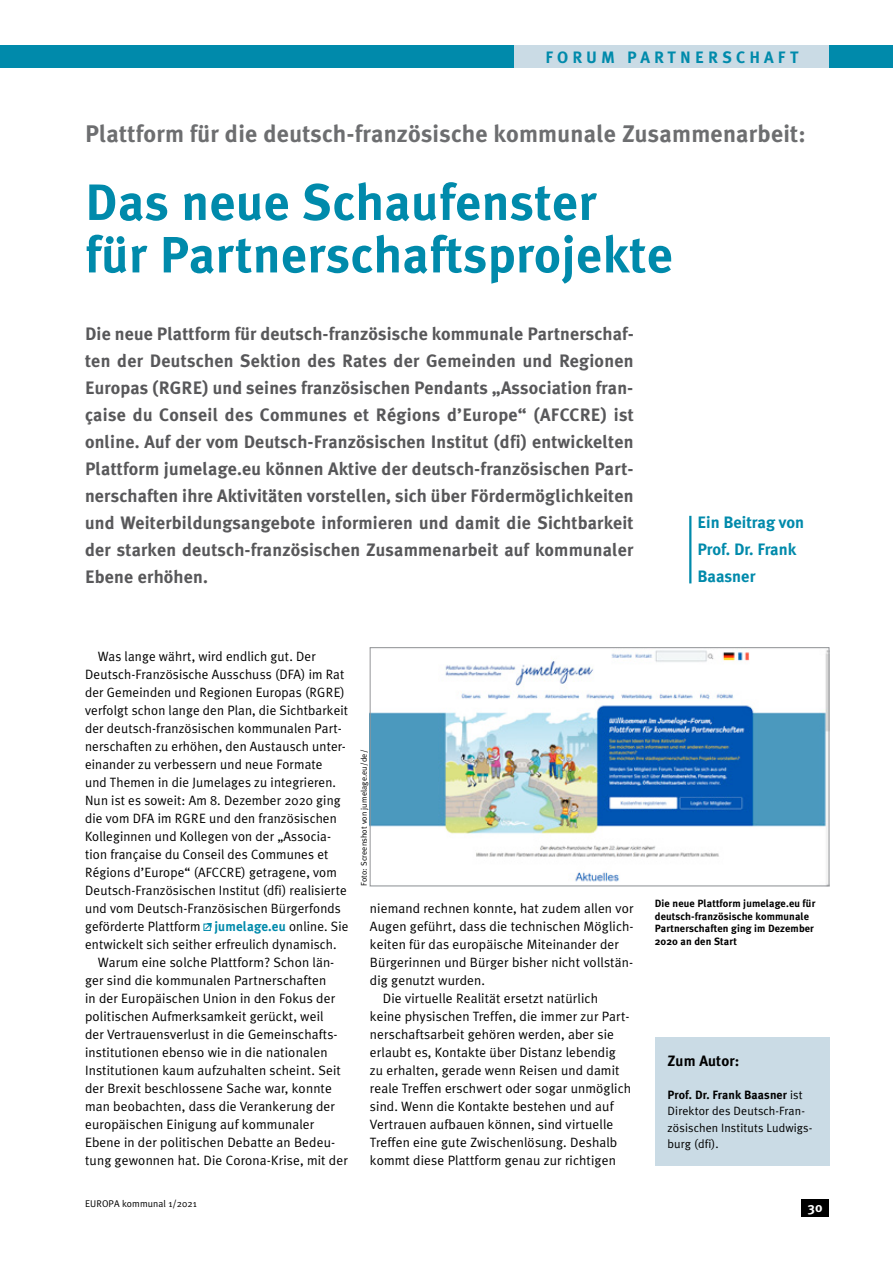
<style>
.page{position:relative;width:893px;height:1263px;background:#fff}
.page>*{position:absolute;margin:0;border:0;box-sizing:border-box;transform-origin:0 0}
.t1{font:700 51px/52.5px "Meta Plus";letter-spacing:.01em;color:#008aab}
.t2{font:700 24px "Meta Plus";letter-spacing:.01em;color:#6d6e70}
.t3{font:700 18px/27px "Meta Plus";letter-spacing:.01em;color:#58585a;text-align:justify}
.t4{font:700 16.5px/27px "Meta Plus";color:#008aab}
.t5{font:700 16.5px "Meta Plus";letter-spacing:.25em;color:#008aab}
.t6{font:700 15px "Meta Plus";letter-spacing:.01em;color:#000}
.t7{font:13.5px "Meta Plus Normal";letter-spacing:.01em;color:#000}
.t8{font:700 13.5px "Meta Plus";color:#fff}
.t9{font:12px/16.5px "Meta Plus Normal";letter-spacing:.01em;color:#000}
.t10{font:700 12px "Meta Plus";letter-spacing:.01em;color:#000}
.t11{font:700 10.5px/12.8px "Meta Plus";letter-spacing:.01em;color:#000}
.t12{font:9.75px "Meta Plus Normal";letter-spacing:.01em;color:#000}
.t13{font:8.25px "Meta Plus Normal";letter-spacing:.01em;color:#000}
.s1{font-family:"Meta Plus";font-weight:700;color:#008aab}
.s2{font-family:"Meta Plus Normal";font-weight:400}
</style>
<div class="page">
<div style="left:0;top:46px;width:893px;height:22px;background:#008aab"></div>
<div style="left:514px;top:46px;width:315px;height:22px;background:#cadbe5"></div>
<div style="left:204px;top:924px;width:7px;height:7px;border:1px solid #008aab"></div>
<svg style="left:205px;top:923px;width:7px;height:7px"></svg>
<hr style="left:689px;top:516px;width:2px;height:67px;background:#008aab">
<img style="left:372px;top:650px;width:455px;height:234px">
<div style="left:370px;top:647px;width:459px;height:239px;border:1px solid #939598"></div>
<div style="left:655px;top:1037px;width:174px;height:128px;background:#cadbe5"></div>
<div style="left:801px;top:1199px;width:28px;height:17px;background:#000"></div>
<p class="t5" style="left:545px;top:48px;width:255px">FORUM PARTNERSCHAFT</p>
<h2 class="t2" style="left:85px;top:120px;width:722px">Plattform für die deutsch-französische kommunale Zusammenarbeit:</h2>
<h1 class="t1" style="left:85px;top:176px;width:589px">Das neue Schaufenster<br>für Partnerschaftsprojekte</h1>
<p class="t3" style="left:85px;top:320px;width:550px">Die neue Plattform für deutsch-französische kommunale Partnerschaf&shy;ten der Deutschen Sektion des Rates der Gemeinden und Regionen Europas (RGRE) und seines französischen Pendants „Association fran&shy;çaise du Conseil des Communes et Régions d’Europe“ (AFCCRE) ist online. Auf der vom Deutsch-Französischen Institut (dfi) entwickelten Plattform jumelage.eu können Aktive der deutsch-französischen Part&shy;nerschaften ihre Aktivitäten vorstellen, sich über Fördermöglichkeiten und Weiterbildungsangebote informieren und damit die Sichtbarkeit der starken deutsch-französischen Zusammenarbeit auf kommunaler Ebene erhöhen.</p>
<p class="t4" style="left:697px;top:509px;width:108px">Ein Beitrag von<br>Prof. Dr. Frank<br>Baasner</p>
<p class="t7" style="left:98px;top:648px;width:220px">Was lange währt, wird endlich gut. Der</p>
<p class="t7" style="left:85px;top:666px;width:261px">Deutsch-Französische Ausschuss (DFA) im Rat</p>
<p class="t7" style="left:85px;top:684px;width:261px">der Gemeinden und Regionen Europas (RGRE)</p>
<p class="t7" style="left:85px;top:702px;width:265px">verfolgt schon lange den Plan, die Sichtbarkeit</p>
<p class="t7" style="left:85px;top:720px;width:258px">der deutsch-französischen kommunalen Part-</p>
<p class="t7" style="left:85px;top:738px;width:262px">nerschaften zu erhöhen, den Austausch unter-</p>
<p class="t7" style="left:85px;top:756px;width:239px">einander zu verbessern und neue Formate</p>
<p class="t7" style="left:85px;top:774px;width:253px">und Themen in die Jumelages zu integrieren.</p>
<p class="t7" style="left:85px;top:792px;width:257px">Nun ist es soweit: Am 8. Dezember 2020 ging</p>
<p class="t7" style="left:85px;top:810px;width:253px">die vom DFA im RGRE und den französischen</p>
<p class="t7" style="left:85px;top:828px;width:247px">Kolleginnen und Kollegen von der „Associa-</p>
<p class="t7" style="left:85px;top:846px;width:245px">tion française du Conseil des Communes et</p>
<p class="t7" style="left:85px;top:864px;width:253px">Régions d’Europe“ (AFCCRE) getragene, vom</p>
<p class="t7" style="left:85px;top:882px;width:263px">Deutsch-Französischen Institut (dfi) realisierte</p>
<p class="t7" style="left:85px;top:900px;width:257px">und vom Deutsch-Französischen Bürgerfonds</p>
<p class="t7" style="left:85px;top:918px;width:265px">geförderte Plattform <span class="s1">jumelage.eu</span> online. Sie</p>
<p class="t7" style="left:85px;top:936px;width:253px">entwickelt sich seither erfreulich dynamisch.</p>
<p class="t7" style="left:98px;top:954px;width:238px">Warum eine solche Plattform? Schon län-</p>
<p class="t7" style="left:85px;top:972px;width:243px">ger sind die kommunalen Partnerschaften</p>
<p class="t7" style="left:85px;top:990px;width:252px">in der Europäischen Union in den Fokus der</p>
<p class="t7" style="left:85px;top:1008px;width:240px">politischen Aufmerksamkeit gerückt, weil</p>
<p class="t7" style="left:85px;top:1026px;width:254px">der Vertrauensverlust in die Gemeinschafts-</p>
<p class="t7" style="left:85px;top:1044px;width:244px">institutionen ebenso wie in die nationalen</p>
<p class="t7" style="left:85px;top:1062px;width:257px">Institutionen kaum aufzuhalten scheint. Seit</p>
<p class="t7" style="left:85px;top:1080px;width:248px">der Brexit beschlossene Sache war, konnte</p>
<p class="t7" style="left:85px;top:1098px;width:252px">man beobachten, dass die Verankerung der</p>
<p class="t7" style="left:85px;top:1116px;width:231px">europäischen Einigung auf kommunaler</p>
<p class="t7" style="left:85px;top:1134px;width:252px">Ebene in der politischen Debatte an Bedeu-</p>
<p class="t7" style="left:85px;top:1152px;width:264px">tung gewonnen hat. Die Corona-Krise, mit der</p>
<p class="t13" style="left:359px;top:886px;width:138px;rotate:-90deg">Foto: Screenshot von jumelage.eu/de/</p>
<p class="t7" style="left:370px;top:900px;width:265px">niemand rechnen konnte, hat zudem allen vor</p>
<p class="t7" style="left:370px;top:918px;width:265px">Augen geführt, dass die technischen Möglich-</p>
<p class="t7" style="left:370px;top:936px;width:251px">keiten für das europäische Miteinander der</p>
<p class="t7" style="left:370px;top:954px;width:265px">Bürgerinnen und Bürger bisher nicht vollstän-</p>
<p class="t7" style="left:370px;top:972px;width:117px">dig genutzt wurden.</p>
<p class="t7" style="left:383px;top:990px;width:217px">Die virtuelle Realität ersetzt natürlich</p>
<p class="t7" style="left:370px;top:1008px;width:261px">keine physischen Treffen, die immer zur Part-</p>
<p class="t7" style="left:370px;top:1026px;width:246px">nerschaftsarbeit gehören werden, aber sie</p>
<p class="t7" style="left:370px;top:1044px;width:247px">erlaubt es, Kontakte über Distanz lebendig</p>
<p class="t7" style="left:370px;top:1062px;width:251px">zu erhalten, gerade wenn Reisen und damit</p>
<p class="t7" style="left:370px;top:1080px;width:263px">reale Treffen erschwert oder sogar unmöglich</p>
<p class="t7" style="left:370px;top:1098px;width:245px">sind. Wenn die Kontakte bestehen und auf</p>
<p class="t7" style="left:370px;top:1116px;width:245px">Vertrauen aufbauen können, sind virtuelle</p>
<p class="t7" style="left:370px;top:1134px;width:249px">Treffen eine gute Zwischenlösung. Deshalb</p>
<p class="t7" style="left:370px;top:1152px;width:247px">kommt diese Plattform genau zur richtigen</p>
<p class="t12" style="left:85px;top:1198px;width:113px">EUROPA kommunal 1/2021</p>
<p class="t11" style="left:655px;top:897px;width:162px">Die neue Plattform jumelage.eu für deutsch-französische kommunale<br>Partnerschaften ging im Dezember<br>2020 an den Start</p>
<p class="t6" style="left:668px;top:1052px;width:73px">Zum Autor:</p>
<p class="t10" style="left:668px;top:1087px;width:136px">Prof. Dr. Frank Baasner <span class="s2">ist</span></p>
<p class="t9" style="left:668px;top:1102px;width:146px">Direktor des Deutsch-Fran&shy;zösischen Instituts Ludwigs&shy;burg (dfi).</p>
<p class="t8" style="left:808px;top:1199px;width:16px">30</p>
</div>
